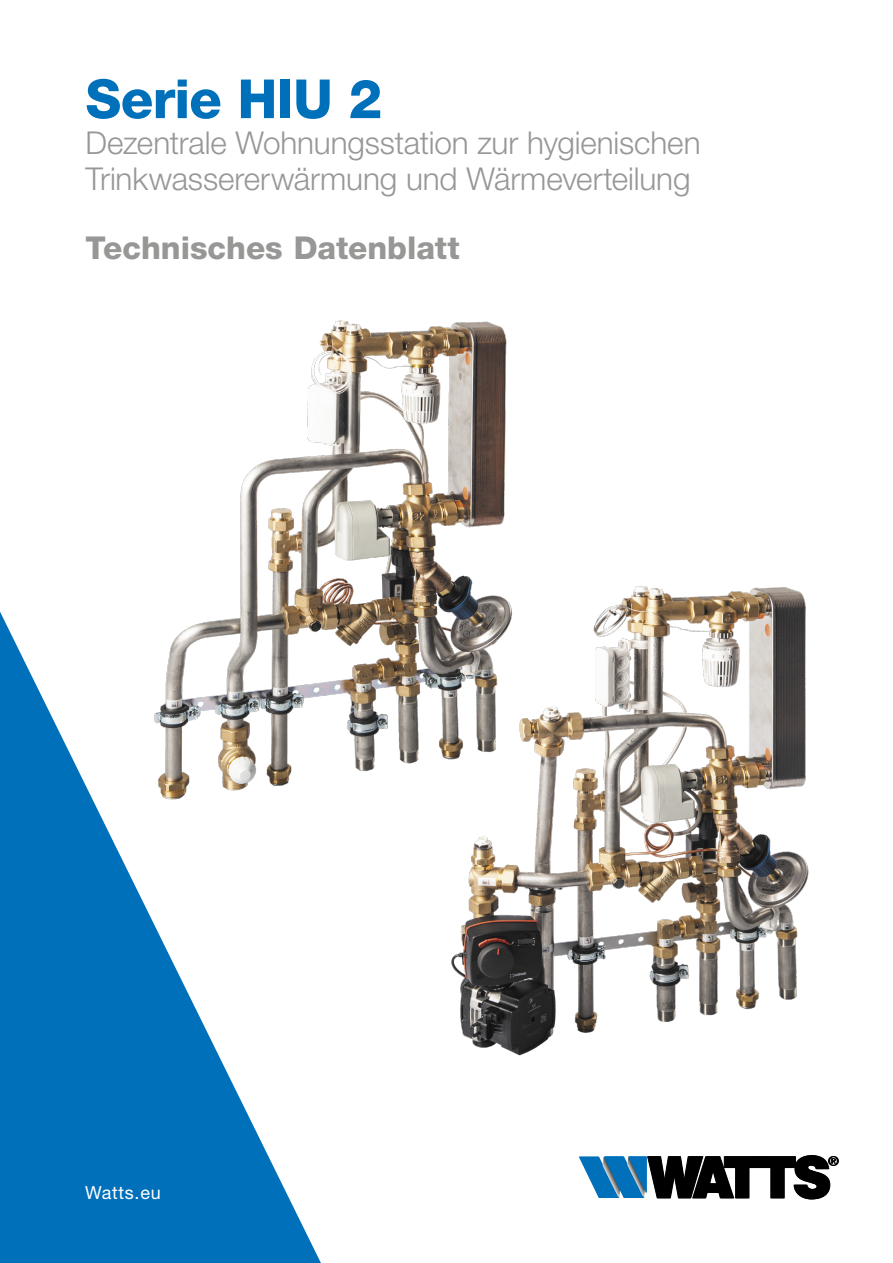
<style>
.page{position:relative;width:893px;height:1263px;background:#fff}
.page>*{position:absolute;margin:0;border:0;box-sizing:border-box;transform-origin:0 0}
.t1{font:800 54px "Helvetica Neue LT Std";letter-spacing:-.015em;color:#0070ba}
.t2{font:300 31.5px/36px "Helvetica Neue LT Std";letter-spacing:-.005em;color:#979796}
.t3{font:800 31.5px "Helvetica Neue LT Std";color:#979796}
.t4{font:18px "Helvetica Neue LT Std";letter-spacing:.04em;color:#fff}
</style>
<div class="page">
<svg style="left:0;top:612px;width:321px;height:651px;fill:#0070ba"></svg>
<img style="left:152px;top:320px;width:355px;height:494px">
<img style="left:441px;top:572px;width:368px;height:484px">
<svg style="left:579px;top:1155px;width:260px;height:44px"></svg>
<h1 class="t1" style="left:85px;top:67px;width:298px">Serie HIU 2</h1>
<p class="t2" style="left:85px;top:124px;width:617px">Dezentrale Wohnungsstation zur hygienischen<br>Trinkwassererwärmung und Wärmeverteilung</p>
<p class="t3" style="left:85px;top:229px;width:376px">Technisches Datenblatt</p>
<p class="t4" style="left:85px;top:1182px;width:77px">Watts.eu</p>
</div>
